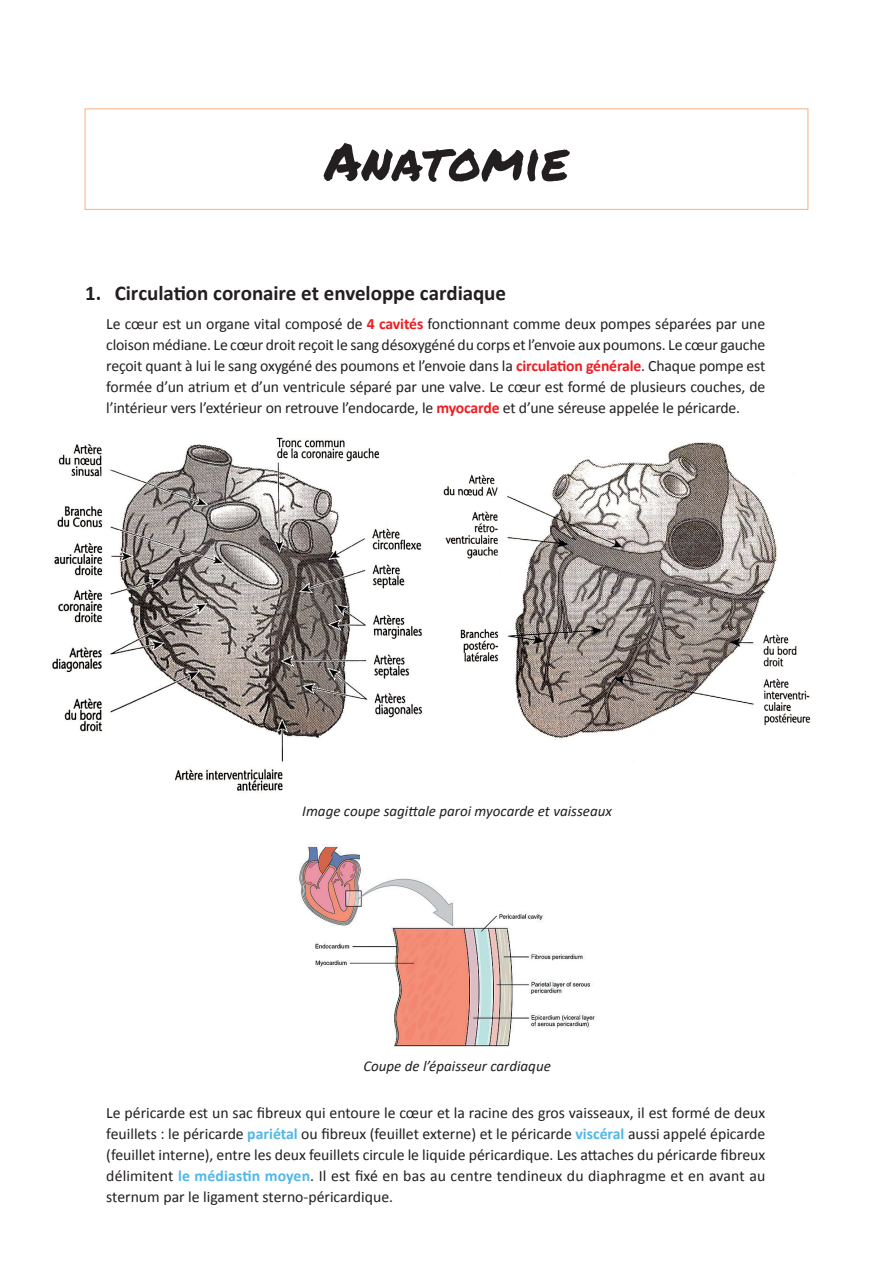
<style>
.page{position:relative;width:893px;height:1263px;background:#fff}
.page>*{position:absolute;margin:0;border:0;box-sizing:border-box;transform-origin:0 0}
.t1{font:52.5px "Permanent Marker";letter-spacing:.005em;color:#231f20}
.t2{font:700 21px "Calibri";letter-spacing:-.005em;color:#231f20}
.t3{font:15.75px/21px "Calibri";letter-spacing:-.01em;color:#231f20;text-align:justify}
.t4{font:italic 15px "Calibri";color:#231f20}
.s1{font-weight:700;color:#ee1d23}
.s2{font-weight:700;color:#50b7e8}
</style>
<div class="page">
<div style="left:85px;top:108px;width:723px;height:102px;border:1px solid #f9b182"></div>
<img style="left:52px;top:438px;width:371px;height:354px">
<img style="left:507px;top:442px;width:270px;height:297px">
<img style="left:443px;top:474px;width:55px;height:22px">
<img style="left:445px;top:511px;width:53px;height:48px">
<img style="left:460px;top:629px;width:39px;height:33px">
<div style="left:765px;top:621px;width:78px;height:140px;background:#fff"></div>
<img style="left:762px;top:671px;width:49px;height:56px">
<img style="left:754px;top:630px;width:44px;height:41px">
<img style="left:299px;top:844px;width:296px;height:203px">
<h1 class="t1" style="left:325px;top:122px;width:245px">Anatomie</h1>
<h2 class="t2" style="left:85px;top:279px;width:422px">1. Circulation coronaire et enveloppe cardiaque</h2>
<p class="t3" style="left:106px;top:314px;width:661px">Le cœur est un organe vital composé de <span class="s1">4 cavités</span> fonctionnant comme deux pompes séparées par une cloison médiane. Le cœur droit reçoit le sang désoxygéné du corps et l’envoie aux poumons. Le cœur gauche reçoit quant à lui le sang oxygéné des poumons et l’envoie dans la <span class="s1">circulation générale</span>. Chaque pompe est formée d’un atrium et d’un ventricule séparé par une valve. Le cœur est formé de plusieurs couches, de l’intérieur vers l’extérieur on retrouve l’endocarde, le <span class="s1">myocarde</span> et d’une séreuse appelée le péricarde.</p>
<p class="t4" style="left:302px;top:800px;width:311px">Image coupe sagittale paroi myocarde et vaisseaux</p>
<p class="t4" style="left:363px;top:1056px;width:189px">Coupe de l’épaisseur cardiaque</p>
<p class="t3" style="left:106px;top:1102px;width:661px">Le péricarde est un sac fibreux qui entoure le cœur et la racine des gros vaisseaux, il est formé de deux feuillets : le péricarde <span class="s2">pariétal</span> ou fibreux (feuillet externe) et le péricarde <span class="s2">viscéral</span> aussi appelé épicarde (feuillet interne), entre les deux feuillets circule le liquide péricardique. Les attaches du péricarde fibreux délimitent <span class="s2">le médiastin moyen</span>. Il est fixé en bas au centre tendineux du diaphragme et en avant au sternum par le ligament sterno-péricardique.</p>
</div>
